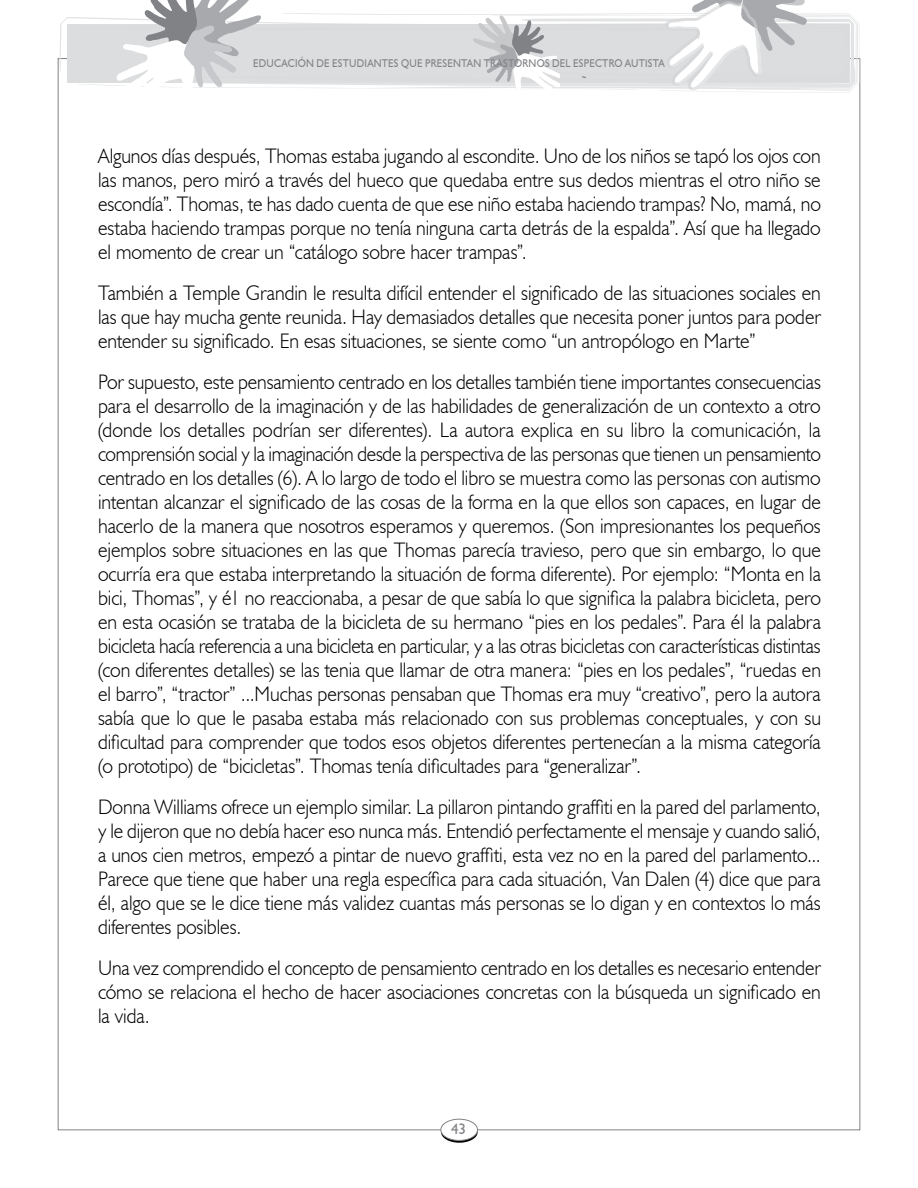
<style>
.page{position:relative;width:918px;height:1188px;background:#fff}
.page>*{position:absolute;margin:0;border:0;box-sizing:border-box;transform-origin:0 0}
.t1{font:300 21px/24px "Humanist 521 BT";letter-spacing:-.005em;color:#000;text-align:justify;scale:.95 1}
.t2{font:15px "Humanist 521 BT";color:#808285}
.t3{font:11.25px "Humanist 521 BT";letter-spacing:.02em;color:#808285;scale:.9 1}
</style>
<div class="page">
<svg style="left:441px;top:1121px;width:37px;height:22px"></svg>
<div style="left:441px;top:1119px;width:37px;height:21px;background:#fff;border-radius:50%"></div>
<div style="left:441px;top:1119px;width:37px;height:22px;border:1px solid #808285;border-radius:50%"></div>
<svg style="left:60px;top:0;width:799px;height:93px"></svg>
<p class="t3" style="left:253px;top:56px;width:459px">EDUCACIÓN DE ESTUDIANTES QUE PRESENTAN TRASTORNOS DEL ESPECTRO AUTISTA</p>
<p class="t1" style="left:98px;top:144px;width:762px">Algunos días después, Thomas estaba jugando al escondite. Uno de los niños se tapó los ojos con las manos, pero miró a través del hueco que quedaba entre sus dedos mientras el otro niño se escondía”. Thomas, te has dado cuenta de que ese niño estaba haciendo trampas? No, mamá, no estaba haciendo trampas porque no tenía ninguna carta detrás de la espalda”. Así que ha llegado el momento de crear un “catálogo sobre hacer trampas”.</p>
<p class="t1" style="left:98px;top:281px;width:762px">También a Temple Grandin le resulta difícil entender el significado de las situaciones sociales en las que hay mucha gente reunida. Hay demasiados detalles que necesita poner juntos para poder entender su significado. En esas situaciones, se siente como “un antropólogo en Marte”</p>
<p class="t1" style="left:98px;top:370px;width:763px">Por supuesto, este pensamiento centrado en los detalles también tiene importantes consecuencias para el desarrollo de la imaginación y de las habilidades de generalización de un contexto a otro (donde los detalles podrían ser diferentes). La autora explica en su libro la comunicación, la comprensión social y la imaginación desde la perspectiva de las personas que tienen un pensamiento centrado en los detalles (6). A lo largo de todo el libro se muestra como las personas con autismo intentan alcanzar el significado de las cosas de la forma en la que ellos son capaces, en lugar de hacerlo de la manera que nosotros esperamos y queremos. (Son impresionantes los pequeños ejemplos sobre situaciones en las que Thomas parecía travieso, pero que sin embargo, lo que ocurría era que estaba interpretando la situación de forma diferente). Por ejemplo: “Monta en la bici, Thomas”, y é1 no reaccionaba, a pesar de que sabía lo que significa la palabra bicicleta, pero en esta ocasión se trataba de la bicicleta de su hermano “pies en los pedales”. Para él la palabra bicicleta hacía referencia a una bicicleta en particular, y a las otras bicicletas con características distintas (con diferentes detalles) se las tenia que llamar de otra manera: “pies en los pedales”, “ruedas en el barro”, “tractor” ...Muchas personas pensaban que Thomas era muy “creativo”, pero la autora sabía que lo que le pasaba estaba más relacionado con sus problemas conceptuales, y con su dificultad para comprender que todos esos objetos diferentes pertenecían a la misma categoría (o prototipo) de “bicicletas”. Thomas tenía dificultades para “generalizar”.</p>
<p class="t1" style="left:98px;top:795px;width:762px">Donna Williams ofrece un ejemplo similar. La pillaron pintando graffiti en la pared del parlamento, y le dijeron que no debía hacer eso nunca más. Entendió perfectamente el mensaje y cuando salió, a unos cien metros, empezó a pintar de nuevo graffiti, esta vez no en la pared del parlamento...<br>Parece que tiene que haber una regla específica para cada situación, Van Dalen (4) dice que para él, algo que se le dice tiene más validez cuantas más personas se lo digan y en contextos lo más diferentes posibles.</p>
<p class="t1" style="left:98px;top:956px;width:762px">Una vez comprendido el concepto de pensamiento centrado en los detalles es necesario entender cómo se relaciona el hecho de hacer asociaciones concretas con la búsqueda un significado en la vida.</p>
<p class="t2" style="left:451px;top:1120px;width:17px">43</p>
</div>
